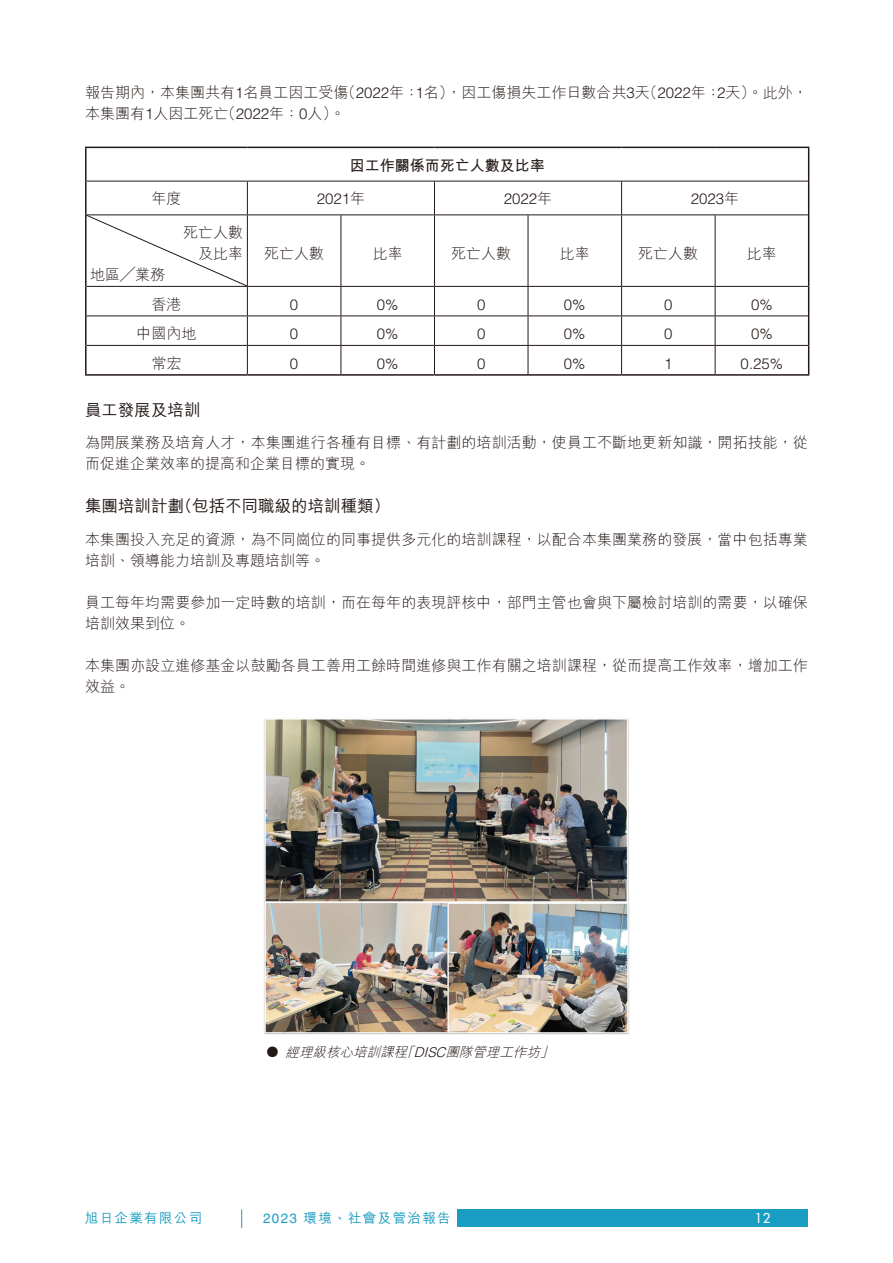
<style>
.page{position:relative;width:893px;height:1263px;background:#fff}
.page>*{position:absolute;margin:0;border:0;box-sizing:border-box;transform-origin:0 0}
.t1{font:500 16.5px "M Hei HK";color:#231916}
.t2{font:300 15px/21px "M Hei HK";letter-spacing:.005em;color:#231916}
.t3{font:300 15px "Helvetica LT Std";color:#231916}
.t4{font:700 15px "M Hei HK";color:#231916}
.t5{font:italic 300 13.5px "M Hei HK";color:#231916}
.t6{font:500 13.5px "M Hei HK";letter-spacing:.1em;color:#1a9dc2}
.t7{font:13.5px "Helvetica LT Std";color:#1a9dc2}
.t8{font:300 13.5px "M Hei HK";color:#231916}
.t9{font:500 13.2px "Futura Std";color:#fff}
.s1{font-family:"Helvetica LT Std"}
.s2{font-family:"M Hei HK"}
</style>
<div class="page">
<div style="left:458px;top:1209px;width:350px;height:18px;background:#1a9dc2"></div>
<svg style="left:241px;top:1209px;width:1px;height:19px"></svg>
<hr style="left:85px;top:147px;width:162px;height:1px;background:#231916">
<hr style="left:85px;top:148px;width:2px;height:33px;background:#231916">
<hr style="left:247px;top:147px;width:94px;height:1px;background:#231916">
<hr style="left:341px;top:147px;width:93px;height:1px;background:#231916">
<hr style="left:434px;top:147px;width:94px;height:1px;background:#231916">
<hr style="left:528px;top:147px;width:94px;height:1px;background:#231916">
<hr style="left:622px;top:147px;width:93px;height:1px;background:#231916">
<hr style="left:715px;top:147px;width:94px;height:1px;background:#231916">
<hr style="left:808px;top:148px;width:1px;height:33px;background:#231916">
<hr style="left:85px;top:181px;width:2px;height:34px;background:#231916">
<hr style="left:808px;top:181px;width:1px;height:34px;background:#231916">
<hr style="left:85px;top:215px;width:2px;height:71px;background:#231916">
<hr style="left:808px;top:215px;width:1px;height:71px;background:#231916">
<hr style="left:85px;top:286px;width:2px;height:30px;background:#231916">
<hr style="left:808px;top:286px;width:1px;height:30px;background:#231916">
<hr style="left:85px;top:316px;width:2px;height:29px;background:#231916">
<hr style="left:85px;top:345px;width:2px;height:29px;background:#231916">
<svg style="left:808px;top:316px;width:1px;height:58px"></svg>
<hr style="left:85px;top:374px;width:162px;height:2px;background:#231916">
<hr style="left:247px;top:374px;width:94px;height:2px;background:#231916">
<hr style="left:341px;top:374px;width:93px;height:2px;background:#231916">
<hr style="left:434px;top:374px;width:94px;height:2px;background:#231916">
<hr style="left:528px;top:374px;width:94px;height:2px;background:#231916">
<hr style="left:622px;top:374px;width:93px;height:2px;background:#231916">
<hr style="left:715px;top:374px;width:94px;height:2px;background:#231916">
<hr style="left:87px;top:181px;width:160px;height:1px;background:#231916">
<hr style="left:247px;top:181px;width:94px;height:1px;background:#231916">
<hr style="left:247px;top:181px;width:1px;height:33px;background:#231916">
<hr style="left:341px;top:181px;width:93px;height:1px;background:#231916">
<hr style="left:434px;top:181px;width:94px;height:1px;background:#231916">
<hr style="left:434px;top:181px;width:1px;height:33px;background:#231916">
<hr style="left:528px;top:181px;width:94px;height:1px;background:#231916">
<hr style="left:622px;top:181px;width:93px;height:1px;background:#231916">
<hr style="left:621px;top:181px;width:1px;height:33px;background:#231916">
<hr style="left:715px;top:181px;width:93px;height:1px;background:#231916">
<hr style="left:87px;top:214px;width:160px;height:1px;background:#231916">
<hr style="left:247px;top:214px;width:94px;height:1px;background:#231916">
<hr style="left:341px;top:214px;width:93px;height:1px;background:#231916">
<hr style="left:341px;top:215px;width:1px;height:71px;background:#231916">
<hr style="left:434px;top:214px;width:94px;height:1px;background:#231916">
<hr style="left:434px;top:215px;width:1px;height:71px;background:#231916">
<hr style="left:528px;top:214px;width:94px;height:1px;background:#231916">
<hr style="left:528px;top:215px;width:1px;height:71px;background:#231916">
<hr style="left:622px;top:214px;width:93px;height:1px;background:#231916">
<hr style="left:621px;top:215px;width:1px;height:71px;background:#231916">
<hr style="left:715px;top:214px;width:93px;height:1px;background:#231916">
<hr style="left:715px;top:215px;width:1px;height:71px;background:#231916">
<hr style="left:247px;top:286px;width:94px;height:1px;background:#231916">
<hr style="left:341px;top:286px;width:93px;height:1px;background:#231916">
<hr style="left:434px;top:286px;width:94px;height:1px;background:#231916">
<hr style="left:528px;top:286px;width:94px;height:1px;background:#231916">
<hr style="left:622px;top:286px;width:93px;height:1px;background:#231916">
<hr style="left:715px;top:286px;width:93px;height:1px;background:#231916">
<hr style="left:247px;top:315px;width:94px;height:1px;background:#231916">
<hr style="left:341px;top:315px;width:93px;height:1px;background:#231916">
<hr style="left:434px;top:315px;width:94px;height:1px;background:#231916">
<hr style="left:528px;top:315px;width:94px;height:1px;background:#231916">
<hr style="left:622px;top:315px;width:93px;height:1px;background:#231916">
<hr style="left:715px;top:315px;width:93px;height:1px;background:#231916">
<hr style="left:247px;top:345px;width:94px;height:1px;background:#231916">
<hr style="left:341px;top:345px;width:93px;height:1px;background:#231916">
<svg style="left:341px;top:287px;width:1px;height:87px"></svg>
<hr style="left:434px;top:345px;width:94px;height:1px;background:#231916">
<svg style="left:434px;top:287px;width:1px;height:87px"></svg>
<hr style="left:528px;top:345px;width:94px;height:1px;background:#231916">
<svg style="left:528px;top:287px;width:1px;height:87px"></svg>
<hr style="left:622px;top:345px;width:93px;height:1px;background:#231916">
<svg style="left:621px;top:287px;width:1px;height:87px"></svg>
<hr style="left:715px;top:345px;width:93px;height:1px;background:#231916">
<svg style="left:715px;top:287px;width:1px;height:87px"></svg>
<svg style="left:87px;top:215px;width:161px;height:159px"></svg>
<img style="left:264px;top:718px;width:365px;height:316px">
<p class="t2" style="left:341px;top:82px;width:468px">（<span class="s1">2022</span>年：<span class="s1">1</span>名，）因工傷損失工作日數合共 （天<span class="s1">3 2022</span>年：<span class="s1">2</span>天）。此外，</p>
<p class="t2" style="left:85px;top:82px;width:265px;text-align:right">報告期內，本集團共有<span class="s1">1</span>名員工因工受傷（<span class="s1">2022</span>年：<span class="s1">0</span>人。(</p>
<p class="t2" style="left:85px;top:103px;width:145px">本集團有<span class="s1">1</span>人因工死亡</p>
<p class="t2" style="left:152px;top:188px;width:31px">年度</p>
<p class="t2" style="left:90px;top:264px;width:76px">地區╱業務</p>
<p class="t2" style="left:183px;top:222px;width:61px;text-align:right">死亡人數及比率</p>
<p class="t2" style="left:152px;top:293px;width:31px">香港</p>
<p class="t2" style="left:137px;top:323px;width:61px">中國內地</p>
<p class="t4" style="left:350px;top:154px;width:197px">因工作關係而死亡人數及比率</p>
<p class="t3" style="left:317px;top:190px;width:50px">2021<span class="s2">年</span></p>
<p class="t3" style="left:504px;top:190px;width:50px">2022<span class="s2">年</span></p>
<p class="t2" style="left:264px;top:243px;width:61px">死亡人數</p>
<p class="t2" style="left:373px;top:243px;width:31px">比率</p>
<p class="t2" style="left:451px;top:243px;width:61px">死亡人數</p>
<p class="t2" style="left:560px;top:243px;width:31px">比率</p>
<p class="t3" style="left:290px;top:295px;width:10px">0</p>
<p class="t3" style="left:377px;top:295px;width:23px">0%</p>
<p class="t3" style="left:477px;top:295px;width:10px">0</p>
<p class="t3" style="left:564px;top:295px;width:23px">0%</p>
<p class="t3" style="left:290px;top:325px;width:10px">0</p>
<p class="t3" style="left:377px;top:325px;width:23px">0%</p>
<p class="t3" style="left:477px;top:325px;width:10px">0</p>
<p class="t3" style="left:564px;top:325px;width:23px">0%</p>
<p class="t3" style="left:691px;top:190px;width:50px">2023<span class="s2">年</span></p>
<p class="t2" style="left:638px;top:243px;width:61px">死亡人數</p>
<p class="t2" style="left:747px;top:243px;width:32px">比率</p>
<p class="t3" style="left:664px;top:295px;width:10px">0</p>
<p class="t3" style="left:751px;top:295px;width:23px">0%</p>
<p class="t3" style="left:664px;top:325px;width:10px">0</p>
<p class="t3" style="left:751px;top:325px;width:23px">0%</p>
<p class="t2" style="left:152px;top:352px;width:31px">常宏</p>
<p class="t1" style="left:85px;top:398px;width:117px">員工發展及培訓</p>
<p class="t2" style="left:85px;top:432px;width:724px">為開展業務及培育人才，本集團進行各種有目標、有計劃的培訓活動，使員工不斷地更新知識，開拓技能，從而促進企業效率的提高和企業目標的實現。</p>
<p class="t1" style="left:176px;top:494px;width:216px">（包括不同職級的培訓種類(</p>
<p class="t3" style="left:290px;top:354px;width:10px">0</p>
<p class="t3" style="left:377px;top:354px;width:23px">0%</p>
<p class="t3" style="left:477px;top:354px;width:10px">0</p>
<p class="t3" style="left:564px;top:354px;width:23px">0%</p>
<p class="t3" style="left:664px;top:354px;width:10px">1</p>
<p class="t3" style="left:741px;top:354px;width:44px">0.25%</p>
<p class="t1" style="left:85px;top:494px;width:100px">集團培訓計劃</p>
<p class="t2" style="left:85px;top:529px;width:724px">本集團投入充足的資源，為不同崗位的同事提供多元化的培訓課程，以配合本集團業務的發展，當中包括專業培訓、領導能力培訓及專題培訓等。</p>
<p class="t2" style="left:85px;top:592px;width:724px">員工每年均需要參加一定時數的培訓，而在每年的表現評核中，部門主管也會與下屬檢討培訓的需要，以確保培訓效果到位。</p>
<p class="t2" style="left:85px;top:655px;width:724px">本集團亦設立進修基金以鼓勵各員工善用工餘時間進修與工作有關之培訓課程，從而提高工作效率，增加工作效益。</p>
<p class="t6" style="left:85px;top:1208px;width:119px">旭日企業有限公司</p>
<p class="t8" style="left:266px;top:1045px;width:15px">●</p>
<p class="t5" style="left:286px;top:1045px;width:259px">經理級核心培訓課程 <span class="s1">DISC</span>團隊管理工作坊</p>
<p class="t5" style="left:400px;top:1045px;width:19px">「</p>
<p class="t5" style="left:540px;top:1045px;width:19px">「</p>
<p class="t6" style="left:304px;top:1208px;width:149px">環境、社會及管治報告</p>
<p class="t7" style="left:263px;top:1210px;width:36px">2023</p>
<p class="t9" style="left:755px;top:1210px;width:17px">12</p>
</div>
